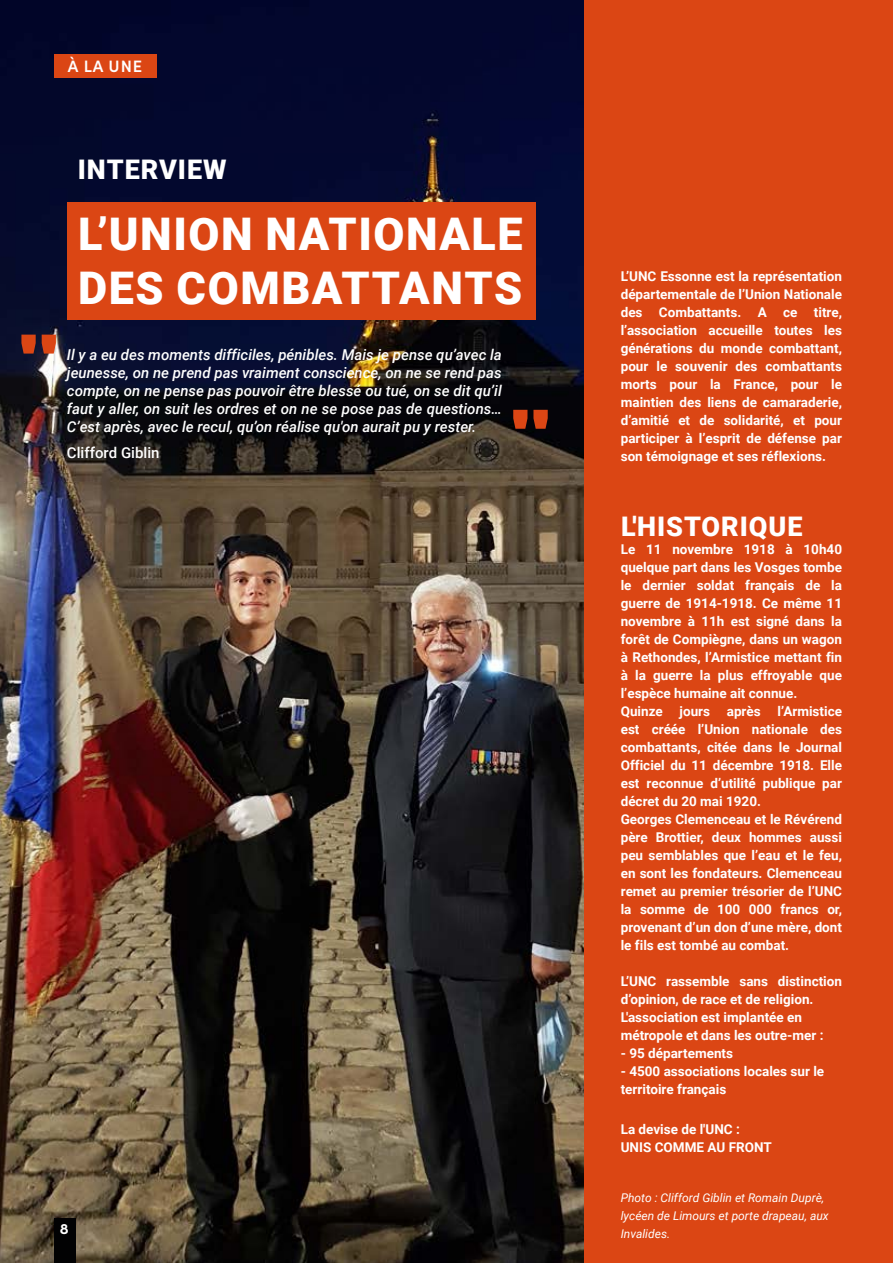
<style>
.page{position:relative;width:893px;height:1263px;background:#fff}
.page>*{position:absolute;margin:0;border:0;box-sizing:border-box;transform-origin:0 0}
.t1{font:800 72px "Gill Sans";color:#db4614}
.t2{font:900 45px/54px "Roboto";letter-spacing:.035em;color:#fff}
.t3{font:900 27px "Roboto";letter-spacing:.035em;color:#fff}
.t4{font:600 16.5px "Sofia Pro";color:#fff}
.t5{font:italic 500 15px/18px "Roboto";color:#fff;text-align:justify}
.t6{font:500 15px "Roboto";color:#fff}
.t7{font:700 15px "Sofia Pro";color:#fff}
.t8{font:700 13.5px/18px "Roboto";color:#fff}
.t9{font:italic 12px/18px "Roboto";color:#fff}
</style>
<div class="page">
<div style="left:404px;top:0;width:489px;height:1263px;background:#db4614"></div>
<img style="left:0;top:0;width:584px;height:1263px">
<div style="left:67px;top:203px;width:469px;height:61px;background:#db4614"></div>
<div style="left:67px;top:258px;width:469px;height:62px;background:#db4614"></div>
<div style="left:54px;top:54px;width:102px;height:24px;background:#db4614"></div>
<div style="left:54px;top:1218px;width:21px;height:45px;background:#020203"></div>
<p class="t4" style="left:68px;top:54px;width:76px">À LA UNE</p>
<h3 class="t3" style="left:78px;top:151px;width:150px">INTERVIEW</h3>
<h2 class="t2" style="left:78px;top:205px;width:446px">L’UNION NATIONALE<br>DES COMBATTANTS</h2>
<h1 class="t1" style="left:18px;top:317px;width:42px">''</h1>
<p class="t5" style="left:67px;top:345px;width:436px">Il y a eu des moments difficiles, pénibles. Mais je pense qu’avec la jeunesse, on ne prend pas vraiment conscience, on ne se rend pas compte, on ne pense pas pouvoir être blessé ou tué, on se dit qu’il faut y aller, on suit les ordres et on ne se pose pas de questions… C’est après, avec le recul, qu’on réalise qu'on aurait pu y rester.</p>
<p class="t6" style="left:67px;top:442px;width:94px">Clifford Giblin</p>
<h1 class="t1" style="left:510px;top:392px;width:42px">''</h1>
<p class="t7" style="left:60px;top:1217px;width:10px">8</p>
<p class="t8" style="left:621px;top:266px;width:223px;text-align:justify">L’UNC Essonne est la représentation départementale de l’Union Nationale des Combattants. A ce titre, l’association accueille toutes les générations du monde combattant, pour le souvenir des combattants morts pour la France, pour le maintien des liens de camaraderie, d’amitié et de solidarité, et pour participer à l’esprit de défense par son témoignage et ses réflexions.</p>
<h3 class="t3" style="left:621px;top:508px;width:183px">L'HISTORIQUE</h3>
<p class="t8" style="left:621px;top:540px;width:223px">Le 11 novembre 1918 à 10h40 quelque part dans les Vosges tombe le dernier soldat français de la guerre de 1914-1918. Ce même 11 novembre à 11h est signé dans la forêt de Compiègne, dans un wagon à Rethondes, l’Armistice mettant fin à la guerre la plus effroyable que l’espèce humaine ait connue.<br>Quinze jours après l’Armistice est créée l’Union nationale des combattants, citée dans le Journal<br>Officiel du 11 décembre 1918. Elle est reconnue d’utilité publique par décret du 20 mai 1920.<br>Georges Clemenceau et le Révérend père Brottier, deux hommes aussi peu semblables que l’eau et le feu, en sont les fondateurs. Clemenceau remet au premier trésorier de l’UNC la somme de 100 000 francs or, provenant d’un don d’une mère, dont le fils est tombé au combat.</p>
<p class="t8" style="left:621px;top:972px;width:223px">L’UNC rassemble sans distinction d’opinion, de race et de religion.<br>L'association est implantée en métropole et dans les outre-mer :</p>
<p class="t8" style="left:621px;top:1044px;width:114px">- 95 départements</p>
<p class="t8" style="left:621px;top:1062px;width:205px">- 4500 associations locales sur le territoire français</p>
<p class="t8" style="left:621px;top:1119px;width:153px">La devise de l'UNC :<br>UNIS COMME AU FRONT</p>
<p class="t9" style="left:621px;top:1188px;width:209px">Photo : Clifford Giblin et Romain Duprè, lycéen de Limours et porte drapeau, aux<br>Invalides.</p>
</div>
